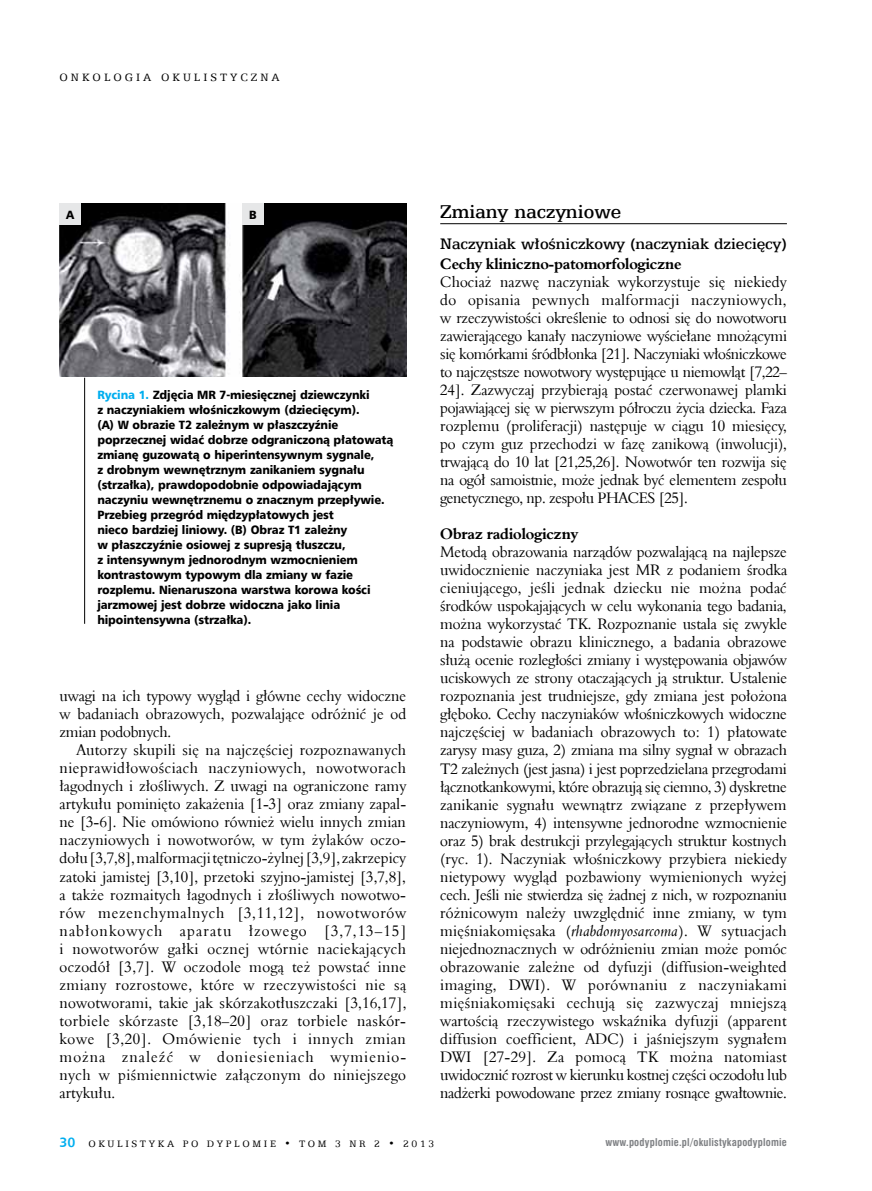
<style>
.page{position:relative;width:872px;height:1191px;background:#fff}
.page>*{position:absolute;margin:0;border:0;box-sizing:border-box;transform-origin:0 0}
.t1{font:21px "Egyptian 505 Md EU";color:#000}
.t2{font:17.25px "Egyptian 505 Md EU";letter-spacing:-.005em;color:#000}
.t3{font:15.6px/18px "Aldine 401 EU";letter-spacing:-.015em;color:#000;text-align:justify;scale:.96 1}
.t4{font:700 15.6px "Aldine 401 EU";letter-spacing:-.02em;color:#000;scale:.96 1}
.t5{font:12px/15px "Humnst 777 Blk EU";letter-spacing:-.01em;color:#000;scale:.95 1}
.t6{font:12px "Egyptian 505 EU";letter-spacing:.25em;color:#000}
.t7{font:700 10.5px "Swis 721 Cn EU";letter-spacing:.02em;color:#808285}
.t8{font:10.5px "Egyptian 505 EU";letter-spacing:.25em;color:#000}
.s1{color:#00aeef}
.s2{font-style:italic}
.s3{font-family:"Humnst 777 EU";font-weight:700;font-size:13.5px;color:#00aeef}
</style>
<div class="page">
<hr style="left:440px;top:223px;width:347px;height:1px;background:#000">
<img style="left:60px;top:204px;width:346px;height:173px">
<hr style="left:84px;top:378px;width:1px;height:246px;background:#000">
<div style="left:60px;top:204px;width:21px;height:21px;background:#e6e7e8"></div>
<div style="left:242px;top:204px;width:22px;height:21px;background:#e6e7e8"></div>
<p class="t6" style="left:60px;top:71px;width:222px">ONKOLOGIA OKULISTYCZNA</p>
<p class="t5" style="left:66px;top:207px;width:10px">A</p>
<p class="t5" style="left:249px;top:207px;width:9px">B</p>
<p class="t5" style="left:97px;top:387px;width:313px"><span class="s1">Rycina 1.</span> Zdjęcia MR 7-miesięcznej dziewczynki<br>z naczyniakiem włośniczkowym (dziecięcym).<br>(A) W obrazie T2 zależnym w płaszczyźnie poprzecznej widać dobrze odgraniczoną płatowatą zmianę guzowatą o hiperintensywnym sygnale,<br>z drobnym wewnętrznym zanikaniem sygnału (strzałka), prawdopodobnie odpowiadającym naczyniu wewnętrznemu o znacznym przepływie.<br>Przebieg przegród międzypłatowych jest<br>nieco bardziej liniowy. (B) Obraz T1 zależny<br>w płaszczyźnie osiowej z supresją tłuszczu,<br>z intensywnym jednorodnym wzmocnieniem kontrastowym typowym dla zmiany w fazie rozplemu. Nienaruszona warstwa korowa kości jarzmowej jest dobrze widoczna jako linia hipointensywna (strzałka).</p>
<p class="t3" style="left:60px;top:687px;width:363px">uwagi na ich typowy wygląd i główne cechy widoczne w badaniach obrazowych, pozwalające odróżnić je od zmian podobnych.</p>
<p class="t3" style="left:60px;top:741px;width:363px;text-indent:17px">Autorzy skupili się na najczęściej rozpoznawanych nieprawidłowościach naczyniowych, nowotworach łagodnych i złośliwych. Z uwagi na ograniczone ramy artykułu pominięto zakażenia [1-3] oraz zmiany zapal&shy;ne [3-6]. Nie omówiono również wielu innych zmian naczyniowych i nowotworów, w tym żylaków oczo&shy;dołu [3,7,8], malformacji tętniczo-żylnej [3,9], zakrzepicy zatoki jamistej [3,10], przetoki szyjno-jamistej [3,7,8], a także rozmaitych łagodnych i złośliwych nowotwo&shy;rów mezenchymalnych [3,11,12], nowotworów nabłonkowych aparatu łzowego [3,7,13–15] i nowotworów gałki ocznej wtórnie naciekających oczodół [3,7]. W oczodole mogą też powstać inne zmiany rozrostowe, które w rzeczywistości nie są nowotworami, takie jak skórzakotłuszczaki [3,16,17], torbiele skórzaste [3,18–20] oraz torbiele naskór&shy;kowe [3,20]. Omówienie tych i innych zmian można znaleźć w doniesieniach wymienio&shy;nych w piśmiennictwie załączonym do niniejszego artykułu.</p>
<h1 class="t1" style="left:440px;top:199px;width:183px">Zmiany naczyniowe</h1>
<p class="t2" style="left:440px;top:234px;width:348px">Naczyniak włośniczkowy (naczyniak dziecięcy)</p>
<p class="t4" style="left:440px;top:254px;width:253px">Cechy kliniczno-patomorfologiczne</p>
<p class="t3" style="left:440px;top:273px;width:363px">Chociaż nazwę naczyniak wykorzystuje się niekiedy do opisania pewnych malformacji naczyniowych, w rzeczywistości określenie to odnosi się do nowotworu zawierającego kanały naczyniowe wyściełane mnożącymi się komórkami śródbłonka [21]. Naczyniaki włośniczkowe to najczęstsze nowotwory występujące u niemowląt [7,22– 24]. Zazwyczaj przybierają postać czerwonawej plamki pojawiającej się w pierwszym półroczu życia dziecka. Faza rozplemu (proliferacji) następuje w ciągu 10 miesięcy, po czym guz przechodzi w fazę zanikową (inwolucji), trwającą do 10 lat [21,25,26]. Nowotwór ten rozwija się na ogół samoistnie, może jednak być elementem zespołu genetycznego, np. zespołu PHACES [25].</p>
<p class="t4" style="left:440px;top:524px;width:145px">Obraz radiologiczny</p>
<p class="t3" style="left:440px;top:543px;width:363px">Metodą obrazowania narządów pozwalającą na najlepsze uwidocznienie naczyniaka jest MR z podaniem środka cieniującego, jeśli jednak dziecku nie można podać środków uspokajających w celu wykonania tego badania, można wykorzystać TK. Rozpoznanie ustala się zwykle na podstawie obrazu klinicznego, a badania obrazowe służą ocenie rozległości zmiany i występowania objawów uciskowych ze strony otaczających ją struktur. Ustalenie rozpoznania jest trudniejsze, gdy zmiana jest położona głęboko. Cechy naczyniaków włośniczkowych widoczne najczęściej w badaniach obrazowych to: 1) płatowate zarysy masy guza, 2) zmiana ma silny sygnał w obrazach T2 zależnych (jest jasna) i jest poprzedzielana przegrodami łącznotkankowymi, które obrazują się ciemno, 3) dyskretne zanikanie sygnału wewnątrz związane z przepływem naczyniowym, 4) intensywne jednorodne wzmocnienie oraz 5) brak destrukcji przylegających struktur kostnych (ryc. 1). Naczyniak włośniczkowy przybiera niekiedy nietypowy wygląd pozbawiony wymienionych wyżej cech. Jeśli nie stwierdza się żadnej z nich, w rozpoznaniu różnicowym należy uwzględnić inne zmiany, w tym mięśniakomięsaka (<span class="s2">rhabdomyosarcoma</span>). W sytuacjach niejednoznacznych w odróżnieniu zmian może pomóc obrazowanie zależne od dyfuzji (diffusion-weighted imaging, DWI). W porównaniu z naczyniakami mięśniakomięsaki cechują się zazwyczaj mniejszą wartością rzeczywistego wskaźnika dyfuzji (apparent diffusion coefficient, ADC) i jaśniejszym sygnałem DWI [27-29]. Za pomocą TK można natomiast uwidocznić rozrost w kierunku kostnej części oczodołu lub nadżerki powodowane przez zmiany rosnące gwałtownie.</p>
<p class="t8" style="left:60px;top:1137px;width:376px"><span class="s3">30</span> OKULISTYKA PO DYPLOMIE • TOM 3 NR 2 • 2013</p>
<p class="t7" style="left:605px;top:1136px;width:183px">www.podyplomie.pl/okulistykapodyplomie</p>
</div>
